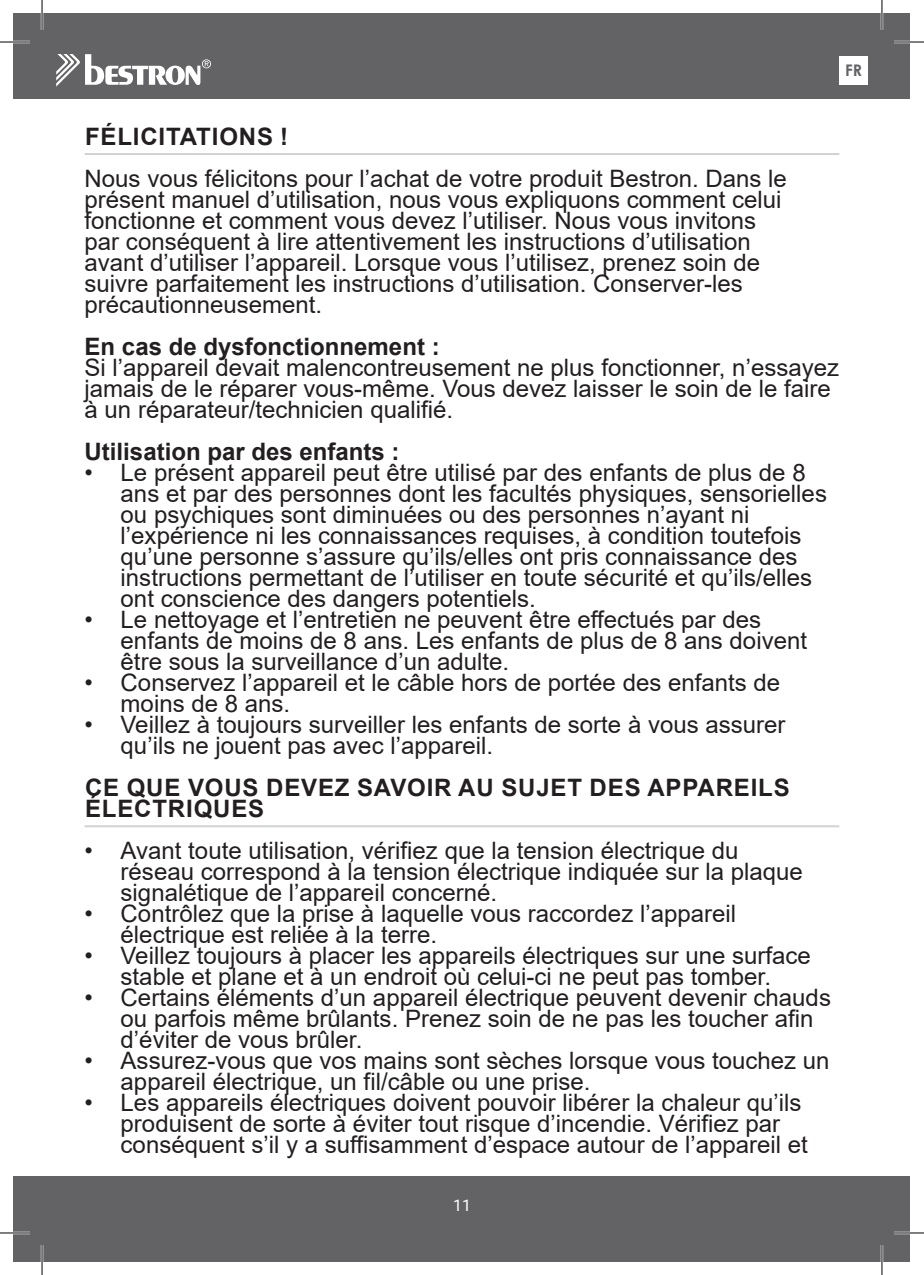
<style>
.page{position:relative;width:924px;height:1275px;background:#fff}
.page>*{position:absolute;margin:0;border:0;box-sizing:border-box;transform-origin:0 0}
.t1{font:24px/21px "Arial";color:#231f20}
.t2{font:700 24px/21px "Arial";letter-spacing:.035em;color:#231f20}
.t3{font:700 24px "Arial";color:#231f20}
.t4{font:16px "Roboto";color:#fff}
.t5{font:700 16px "Century Gothic";color:#636366}
</style>
<div class="page">
<hr style="left:85px;top:153px;width:754px;height:2px;background:#d1d2d4">
<hr style="left:85px;top:825px;width:754px;height:2px;background:#d1d2d4">
<div style="left:14px;top:14px;width:895px;height:85px;background:#636366"></div>
<div style="left:14px;top:1176px;width:895px;height:85px;background:#636366"></div>
<svg style="left:56px;top:54px;width:155px;height:33px"></svg>
<div style="left:839px;top:56px;width:28px;height:29px;background:#fff"></div>
<hr style="left:0;top:41px;width:30px;height:2px;background:#fff">
<hr style="left:893px;top:41px;width:30px;height:2px;background:#fff">
<hr style="left:0;top:1231px;width:30px;height:3px;background:#fff">
<hr style="left:893px;top:1231px;width:30px;height:3px;background:#fff">
<hr style="left:41px;top:0;width:2px;height:30px;background:#fff">
<hr style="left:41px;top:1245px;width:2px;height:30px;background:#fff">
<hr style="left:880px;top:0;width:2px;height:30px;background:#fff">
<hr style="left:880px;top:1245px;width:2px;height:30px;background:#fff">
<hr style="left:0;top:42px;width:30px;height:1px;background:#000">
<hr style="left:893px;top:42px;width:30px;height:1px;background:#000">
<hr style="left:0;top:1232px;width:30px;height:1px;background:#000">
<hr style="left:893px;top:1232px;width:30px;height:1px;background:#000">
<hr style="left:42px;top:0;width:1px;height:30px;background:#000">
<hr style="left:42px;top:1245px;width:1px;height:30px;background:#000">
<hr style="left:881px;top:0;width:1px;height:30px;background:#000">
<hr style="left:881px;top:1245px;width:1px;height:30px;background:#000">
<p class="t5" style="left:844px;top:65px;width:18px">FR</p>
<p class="t2" style="left:85px;top:128px;width:204px">FÉLICITATIONS !</p>
<p class="t1" style="left:85px;top:170px;width:703px">Nous vous félicitons pour l’achat de votre produit Bestron. Dans le présent manuel d’utilisation, nous vous expliquons comment celui fonctionne et comment vous devez l’utiliser. Nous vous invitons par conséquent à lire attentivement les instructions d’utilisation avant d’utiliser l’appareil. Lorsque vous l’utilisez, prenez soin de suivre parfaitement les instructions d’utilisation. Conserver-les précautionneusement.</p>
<p class="t3" style="left:85px;top:337px;width:356px">En cas de dysfonctionnement :</p>
<p class="t1" style="left:85px;top:359px;width:755px">Si l’appareil devait malencontreusement ne plus fonctionner, n’essayez jamais de le réparer vous-même. Vous devez laisser le soin de le faire à un réparateur/technicien qualifié.</p>
<p class="t3" style="left:85px;top:442px;width:316px">Utilisation par des enfants :</p>
<p class="t1" style="left:121px;top:464px;width:707px;text-indent:-36px">• Le présent appareil peut être utilisé par des enfants de plus de 8 ans et par des personnes dont les facultés physiques, sensorielles ou psychiques sont diminuées ou des personnes n’ayant ni l’expérience ni les connaissances requises, à condition toutefois qu’une personne s’assure qu’ils/elles ont pris connaissance des instructions permettant de l’utiliser en toute sécurité et qu’ils/elles ont conscience des dangers potentiels.</p>
<p class="t1" style="left:121px;top:611px;width:687px;text-indent:-36px">• Le nettoyage et l’entretien ne peuvent être effectués par des enfants de moins de 8 ans. Les enfants de plus de 8 ans doivent être sous la surveillance d’un adulte.</p>
<p class="t1" style="left:121px;top:674px;width:660px;text-indent:-36px">• Conservez l’appareil et le câble hors de portée des enfants de moins de 8 ans.</p>
<p class="t1" style="left:121px;top:716px;width:666px;text-indent:-36px">• Veillez à toujours surveiller les enfants de sorte à vous assurer qu’ils ne jouent pas avec l’appareil.</p>
<p class="t2" style="left:85px;top:779px;width:706px">CE QUE VOUS DEVEZ SAVOIR AU SUJET DES APPAREILS<br>ÉLECTRIQUES</p>
<p class="t1" style="left:121px;top:842px;width:683px;text-indent:-36px">• Avant toute utilisation, vérifiez que la tension électrique du réseau correspond à la tension électrique indiquée sur la plaque signalétique de l’appareil concerné.</p>
<p class="t1" style="left:121px;top:905px;width:616px;text-indent:-36px">• Contrôlez que la prise à laquelle vous raccordez l’appareil électrique est reliée à la terre.</p>
<p class="t1" style="left:85px;top:947px;width:727px;text-align:center">• Veillez toujours à placer les appareils électriques sur une surface stable et plane et à un endroit où celui-ci ne peut pas tomber.</p>
<p class="t1" style="left:121px;top:989px;width:711px;text-indent:-36px">• Certains éléments d’un appareil électrique peuvent devenir chauds ou parfois même brûlants. Prenez soin de ne pas les toucher afin d’éviter de vous brûler.</p>
<p class="t1" style="left:121px;top:1052px;width:710px;text-indent:-36px">• Assurez-vous que vos mains sont sèches lorsque vous touchez un appareil électrique, un fil/câble ou une prise.</p>
<p class="t1" style="left:121px;top:1094px;width:688px;text-indent:-36px">• Les appareils électriques doivent pouvoir libérer la chaleur qu’ils produisent de sorte à éviter tout risque d’incendie. Vérifiez par conséquent s’il y a suffisamment d’espace autour de l’appareil et</p>
<p class="t4" style="left:453px;top:1198px;width:19px">11</p>
</div>
